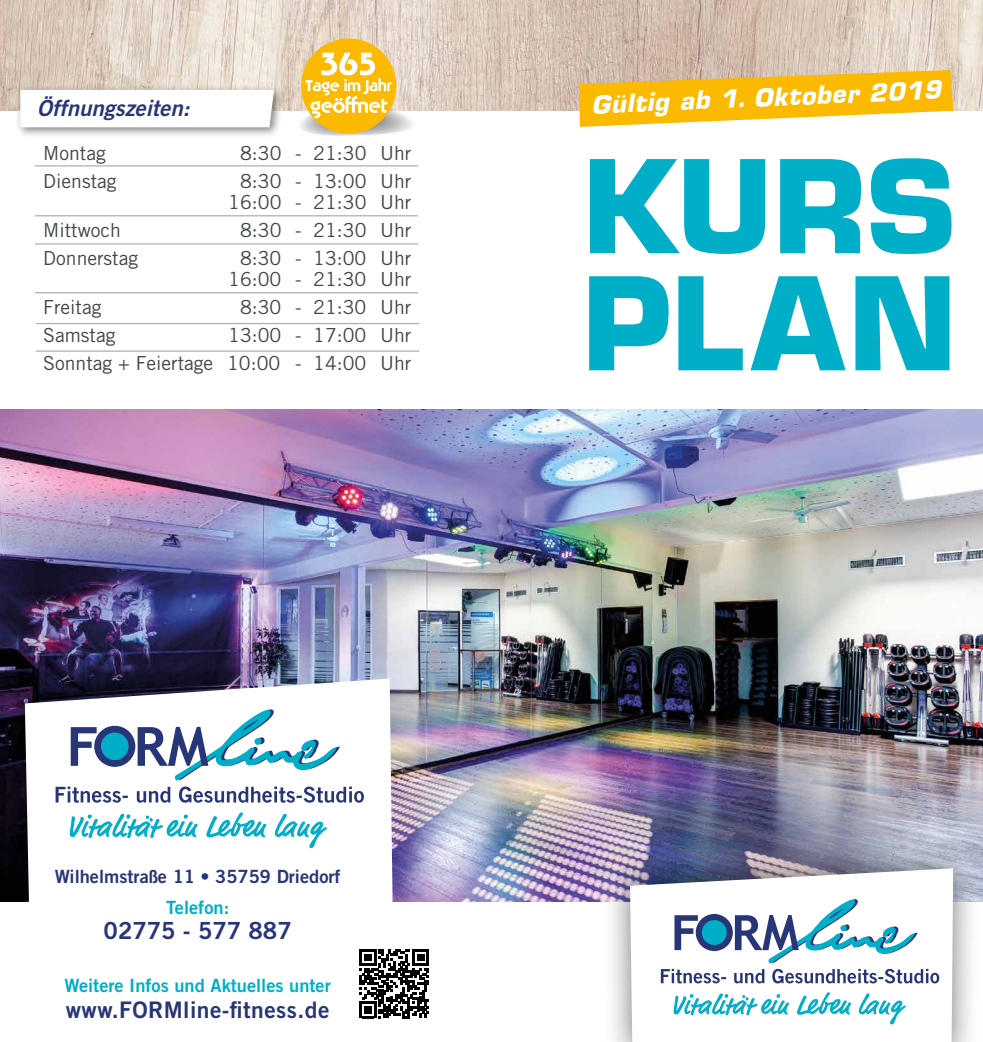
<style>
.page{position:relative;width:983px;height:1042px;background:#fff}
.page>*{position:absolute;margin:0;border:0;box-sizing:border-box;transform-origin:0 0}
.t1{font:700 125.48px/117.1px "Eurostile";color:#00aec7}
.t2{font:italic 700 24.32px "Eurostile";color:#fff}
.t3{font:23.62px "Trade Gothic Bold Two";color:#283577}
.t4{font:22.75px "Trade Gothic Bold Two";letter-spacing:.02em;color:#283577}
.t5{font:italic 22.22px "Trade Gothic Bold Two";color:#283577}
.t6{font:19.43px/28px "Trade Gothic";color:#404649}
.t7{font:18.2px "Trade Gothic Bold Two";color:#00aec6}
.t8{font:18.2px "Trade Gothic Bold Two";color:#283577}
</style>
<div class="page">
<img style="left:0;top:0;width:982px;height:110px">
<img style="left:0;top:409px;width:982px;height:492px">
<svg style="left:25px;top:678px;width:369px;height:224px"></svg>
<hr style="left:36px;top:350px;width:383px;height:2px;background:#b3b2b2">
<hr style="left:36px;top:323px;width:383px;height:1px;background:#b3b2b2">
<hr style="left:35px;top:165px;width:383px;height:2px;background:#b3b2b2">
<hr style="left:35px;top:215px;width:383px;height:1px;background:#b3b2b2">
<hr style="left:35px;top:243px;width:383px;height:2px;background:#b3b2b2">
<hr style="left:35px;top:292px;width:383px;height:1px;background:#b3b2b2">
<div style="left:15px;top:84px;width:269px;height:54px;background:#000;opacity:.5"></div>
<svg style="left:20px;top:90px;width:254px;height:37px"></svg>
<svg style="left:579px;top:70px;width:374px;height:57px"></svg>
<svg style="left:359px;top:949px;width:70px;height:69px"></svg>
<div style="left:601px;top:840px;width:380px;height:202px;background:#000;opacity:.55"></div>
<svg style="left:630px;top:868px;width:322px;height:174px"></svg>
<svg style="left:673px;top:992px;width:232px;height:32px"></svg>
<svg style="left:660px;top:896px;width:279px;height:87px"></svg>
<svg style="left:70px;top:812px;width:257px;height:36px"></svg>
<svg style="left:56px;top:706px;width:308px;height:96px"></svg>
<div style="left:301px;top:38px;width:95px;height:96px;background:#fbba00;border-radius:50%"></div>
<svg style="left:291px;top:53px;width:128px;height:83px"></svg>
<p class="t5" style="left:37px;top:94px;width:154px">Öffnungszeiten:</p>
<p class="t6" style="left:43px;top:138px;width:75px">Montag<br>Dienstag</p>
<p class="t6" style="left:43px;top:216px;width:96px">Mittwoch<br>Donnerstag</p>
<p class="t6" style="left:43px;top:293px;width:171px">Freitag<br>Samstag<br>Sonntag + Feiertage</p>
<p class="t6" style="left:240px;top:139px;width:173px">8:30 - 21:30 Uhr<br>8:30 - 13:00 Uhr</p>
<p class="t6" style="left:240px;top:188px;width:173px;text-align:justify;text-indent:-12px">16:00 - 21:30 Uhr 8:30 - 21:30 Uhr 8:30 - 13:00 Uhr</p>
<p class="t6" style="left:227px;top:265px;width:186px;text-align:right">16:00 - 21:30 Uhr<br>8:30 - 21:30 Uhr<br>13:00 - 17:00 Uhr<br>10:00 - 14:00 Uhr</p>
<p class="t2" style="left:591px;top:88px;width:351px;rotate:-2deg">Gültig ab 1. Oktober 2019</p>
<h1 class="t1" style="left:581px;top:148px;width:376px">KURS<br>PLAN</h1>
<p class="t8" style="left:55px;top:865px;width:287px">Wilhelmstraße 11 • 35759 Driedorf</p>
<p class="t7" style="left:166px;top:896px;width:65px">Telefon:</p>
<p class="t3" style="left:103px;top:916px;width:190px">02775 - 577 887</p>
<p class="t7" style="left:64px;top:974px;width:268px">Weitere Infos und Aktuelles unter</p>
<p class="t4" style="left:66px;top:996px;width:265px">www.FORMline-fitness.de</p>
</div>
